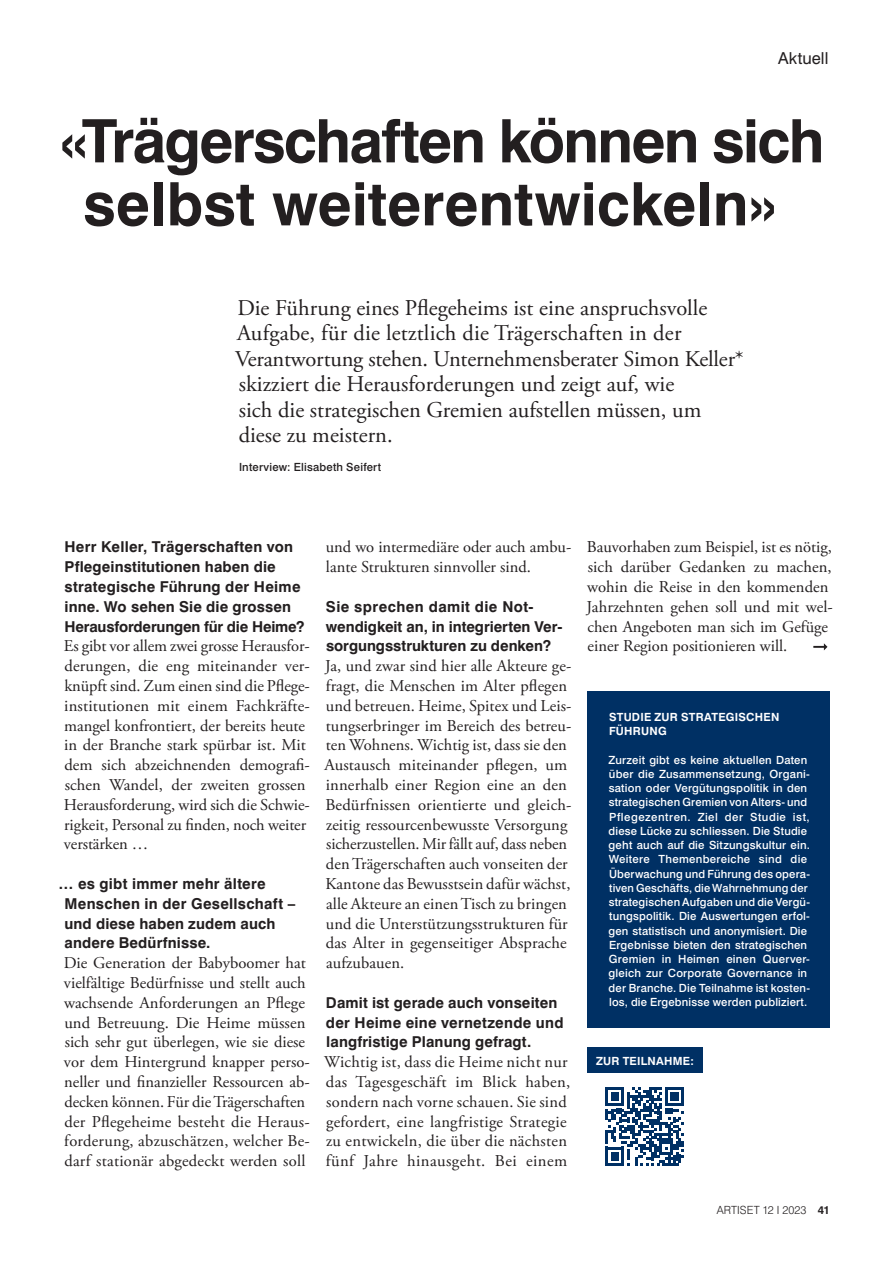
<style>
.page{position:relative;width:893px;height:1263px;background:#fff}
.page>*{position:absolute;margin:0;border:0;box-sizing:border-box;transform-origin:0 0}
.t1{font:700 60px/63px "Swiss 721 BT";letter-spacing:-.02em;color:#231f20;text-align:center}
.t2{font:22.5px/25.5px "Adobe Garamond Pro";color:#231f20}
.t3{font:16.5px/19.8px "Adobe Garamond Pro";letter-spacing:.005em;color:#231f20}
.t4{font:16.5px "Swiss 721 BT";color:#231f20}
.t5{font:700 15px/19.8px "Swiss 721 BT";letter-spacing:.01em;color:#231f20}
.t6{font:500 11.25px/14.2px "Swiss 721 BT";letter-spacing:.015em;color:#fff}
.t7{font:700 11.25px/14.2px "Swiss 721 BT";letter-spacing:.02em;color:#fff}
.t8{font:500 11.25px "Swiss 721 BT";letter-spacing:.02em;color:#231f20}
.t9{font:300 11.25px "Swiss 721 BT";color:#231f20}
.s1{font-weight:700}
</style>
<div class="page">
<div style="left:587px;top:691px;width:242px;height:336px;background:#003064"></div>
<svg style="left:605px;top:1087px;width:79px;height:79px"></svg>
<svg style="left:813px;top:643px;width:14px;height:7px"></svg>
<div style="left:587px;top:1047px;width:116px;height:26px;background:#003064"></div>
<p class="t4" style="left:778px;top:48px;width:52px">Aktuell</p>
<h1 class="t1" style="left:60px;top:109px;width:766px">«Trägerschaften können sich selbst weiterentwickeln»</h1>
<p class="t2" style="left:235px;top:296px;width:510px">Die Führung eines Pflegeheims ist eine anspruchsvolle Aufgabe, für die letztlich die Trägerschaften in der Verantwortung stehen. Unternehmensberater Simon Keller* skizziert die Herausforderungen und zeigt auf, wie<br>sich die strategischen Gremien aufstellen müssen, um diese zu meistern.</p>
<p class="t8" style="left:239px;top:460px;width:144px">Interview: Elisabeth Seifert</p>
<p class="t5" style="left:64px;top:537px;width:242px">Herr Keller, Trägerschaften von<br>Pflegeinstitutionen haben die strategische Führung der Heime inne. Wo sehen Sie die grossen<br>Herausforderungen für die Heime?</p>
<p class="t3" style="left:64px;top:637px;width:247px">Es gibt vor allem zwei grosse Herausfor&shy;derungen, die eng miteinander ver&shy;knüpft sind. Zum einen sind die Pflege&shy;institutionen mit einem Fachkräfte&shy;mangel konfrontiert, der bereits heute in der Branche stark spürbar ist. Mit dem sich abzeichnenden demografi&shy;schen Wandel, der zweiten grossen Herausforderung, wird sich die Schwie&shy;rigkeit, Personal zu finden, noch weiter verstärken …</p>
<p class="t5" style="left:64px;top:874px;width:232px;text-indent:-6px">… es gibt immer mehr ältere<br>Menschen in der Gesellschaft – und diese haben zudem auch andere Bedürfnisse.</p>
<p class="t3" style="left:64px;top:954px;width:247px">Die Generation der Babyboomer hat vielfältige Bedürfnisse und stellt auch wachsende Anforderungen an Pflege und Betreuung. Die Heime müssen sich sehr gut überlegen, wie sie diese vor dem Hintergrund knapper perso&shy;neller und finanzieller Ressourcen ab&shy;decken können. Für die Trägerschaften der Pflegeheime besteht die Heraus&shy;forderung, abzuschätzen, welcher Be&shy;darf stationär abgedeckt werden soll</p>
<p class="t3" style="left:326px;top:538px;width:247px">und wo intermediäre oder auch ambu&shy;lante Strukturen sinnvoller sind.</p>
<p class="t5" style="left:326px;top:596px;width:238px">Sie sprechen damit die Not&shy;wendigkeit an, in integrierten Ver&shy;sorgungsstrukturen zu denken?</p>
<p class="t3" style="left:324px;top:657px;width:249px">Ja, und zwar sind hier alle Akteure ge&shy;fragt, die Menschen im Alter pflegen und betreuen. Heime, Spitex und Leis&shy;tungserbringer im Bereich des betreu&shy;ten Wohnens. Wichtig ist, dass sie den Austausch miteinander pflegen, um innerhalb einer Region eine an den Bedürfnissen orientierte und gleich&shy;zeitig ressourcenbewusste Versorgung sicherzustellen. Mir fällt auf, dass neben den Trägerschaften auch vonseiten der Kantone das Bewusstsein dafür wächst, alle Akteure an einen Tisch zu bringen und die Unterstützungsstrukturen für das Alter in gegenseitiger Absprache aufzubauen.</p>
<p class="t5" style="left:326px;top:992px;width:239px">Damit ist gerade auch vonseiten der Heime eine vernetzende und langfristige Planung gefragt.</p>
<p class="t3" style="left:324px;top:1053px;width:248px">Wichtig ist, dass die Heime nicht nur das Tagesgeschäft im Blick haben, sondern nach vorne schauen. Sie sind gefordert, eine langfristige Strategie zu entwickeln, die über die nächsten fünf Jahre hinausgeht. Bei einem</p>
<p class="t3" style="left:587px;top:538px;width:248px">Bauvorhaben zum Beispiel, ist es nötig, sich darüber Gedanken zu machen, wohin die Reise in den kommenden Jahrzehnten gehen soll und mit wel&shy;chen Angeboten man sich im Gefüge einer Region positionieren will.</p>
<p class="t7" style="left:609px;top:710px;width:172px">STUDIE ZUR STRATEGISCHEN<br>FÜHRUNG</p>
<p class="t6" style="left:609px;top:752px;width:203px">Zurzeit gibt es keine aktuellen Daten über die Zusammensetzung, Organi&shy;sation oder Vergütungspolitik in den strategischen Gremien von Alters- und Pflegezentren. Ziel der Studie ist, diese Lücke zu schliessen. Die Studie geht auch auf die Sitzungskultur ein.<br>Weitere Themenbereiche sind die Überwachung und Führung des opera&shy;tiven Geschäfts, die Wahrnehmung der strategischen Aufgaben und die Vergü&shy;tungspolitik. Die Auswertungen erfol&shy;gen statistisch und anonymisiert. Die Ergebnisse bieten den strategischen Gremien in Heimen einen Querver&shy;gleich zur Corporate Governance in der Branche. Die Teilnahme ist kosten&shy;los, die Ergebnisse werden publiziert.</p>
<p class="t7" style="left:596px;top:1053px;width:99px">ZUR TEILNAHME:</p>
<p class="t9" style="left:717px;top:1203px;width:115px">ARTISET 12 I 2023 <span class="s1">41</span></p>
</div>
